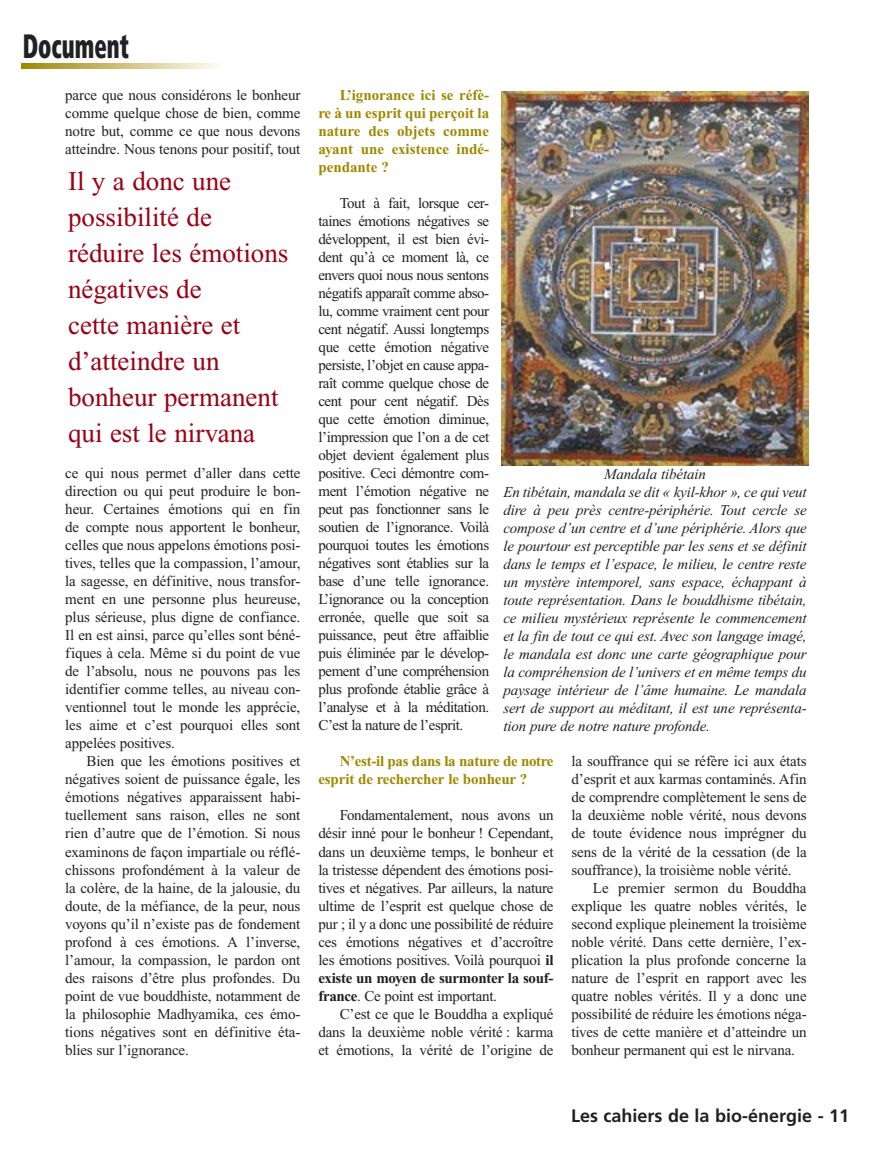
<style>
.page{position:relative;width:872px;height:1149px;background:#fff}
.page>*{position:absolute;margin:0;border:0;box-sizing:border-box;transform-origin:0 0}
.Bloc_haut_de_page{font:900 condensed 33.75px "Frutiger";color:#212125;scale:.67 1}
.Bloc_intertitre_article{font:27px/36px "Times New Roman";color:#9b0014}
.t1{font:700 18px "Frutiger";color:#212125}
.Texte_général{font:15px/18px "Times New Roman";letter-spacing:-.01em;color:#212125;text-align:justify}
.Sources_et_legendes_10{font:italic 15px/18px "Times New Roman";letter-spacing:-.01em;color:#212125;text-align:justify}
.Interviewer{font:700 15px/18px "Times New Roman";letter-spacing:-.01em;color:#9f8900;text-align:justify}
.s1{font-weight:700}
</style>
<div class="page">
<img style="left:502px;top:91px;width:306px;height:375px">
<svg style="left:21px;top:64px;width:198px;height:4px"></svg>
<p class="Bloc_haut_de_page" style="left:23px;top:25px;width:160px">Document</p>
<p class="Texte_général" style="left:65px;top:86px;width:237px">parce que nous considérons le bonheur comme quelque chose de bien, comme notre but, comme ce que nous devons atteindre. Nous tenons pour positif, tout</p>
<p class="Bloc_intertitre_article" style="left:68px;top:163px;width:222px">Il y a donc une possibilité de réduire les émotions négatives de<br>cette manière et d’atteindre un bonheur permanent qui est le nirvana</p>
<p class="Texte_général" style="left:65px;top:464px;width:237px">ce qui nous permet d’aller dans cette direction ou qui peut produire le bon&shy;heur. Certaines émotions qui en fin de compte nous apportent le bonheur, celles que nous appelons émotions posi&shy;tives, telles que la compassion, l’amour, la sagesse, en définitive, nous transfor&shy;ment en une personne plus heureuse, plus sérieuse, plus digne de confiance.<br>Il en est ainsi, parce qu’elles sont béné&shy;fiques à cela. Même si du point de vue de l’absolu, nous ne pouvons pas les identifier comme telles, au niveau con&shy;ventionnel tout le monde les apprécie, les aime et c’est pourquoi elles sont appelées positives.</p>
<p class="Texte_général" style="left:65px;top:752px;width:237px;text-indent:21px">Bien que les émotions positives et négatives soient de puissance égale, les émotions négatives apparaissent habi&shy;tuellement sans raison, elles ne sont rien d’autre que de l’émotion. Si nous examinons de façon impartiale ou réflé&shy;chissons profondément à la valeur de la colère, de la haine, de la jalousie, du doute, de la méfiance, de la peur, nous voyons qu’il n’existe pas de fondement profond à ces émotions. A l’inverse, l’amour, la compassion, le pardon ont des raisons d’être plus profondes. Du point de vue bouddhiste, notamment de la philosophie Madhyamika, ces émo&shy;tions négatives sont en définitive éta&shy;blies sur l’ignorance.</p>
<p class="Interviewer" style="left:318px;top:86px;width:172px;text-indent:21px">L’ignorance ici se réfè&shy;re à un esprit qui perçoit la nature des objets comme ayant une existence indé&shy;pendante ?</p>
<p class="Texte_général" style="left:318px;top:194px;width:172px;text-indent:21px">Tout à fait, lorsque cer&shy;taines émotions négatives se développent, il est bien évi&shy;dent qu’à ce moment là, ce envers quoi nous nous sentons négatifs apparaît comme abso&shy;lu, comme vraiment cent pour cent négatif. Aussi longtemps que cette émotion négative persiste, l’objet en cause appa&shy;raît comme quelque chose de cent pour cent négatif. Dès que cette émotion diminue, l’impression que l’on a de cet objet devient également plus positive. Ceci démontre com&shy;ment l’émotion négative ne peut pas fonctionner sans le soutien de l’ignorance. Voilà pourquoi toutes les émotions négatives sont établies sur la base d’une telle ignorance.<br>L’ignorance ou la conception erronée, quelle que soit sa puissance, peut être affaiblie puis éliminée par le dévelop&shy;pement d’une compréhension plus profonde établie grâce à l’analyse et à la méditation.<br>C’est la nature de l’esprit.</p>
<p class="Interviewer" style="left:318px;top:752px;width:237px;text-indent:21px">N’est-il pas dans la nature de notre esprit de rechercher le bonheur ?</p>
<p class="Texte_général" style="left:318px;top:806px;width:237px;text-indent:21px">Fondamentalement, nous avons un désir inné pour le bonheur ! Cependant, dans un deuxième temps, le bonheur et la tristesse dépendent des émotions posi&shy;tives et négatives. Par ailleurs, la nature ultime de l’esprit est quelque chose de pur ; il y a donc une possibilité de réduire ces émotions négatives et d’accroître les émotions positives. Voilà pourquoi <span class="s1">il existe un moyen de surmonter la souf&shy;france</span>. Ce point est important.</p>
<p class="Texte_général" style="left:318px;top:1004px;width:237px;text-indent:21px">C’est ce que le Bouddha a expliqué dans la deuxième noble vérité : karma et émotions, la vérité de l’origine de</p>
<p class="Sources_et_legendes_10" style="left:604px;top:465px;width:103px">Mandala tibétain</p>
<p class="Sources_et_legendes_10" style="left:503px;top:483px;width:305px">En tibétain, mandala se dit « kyil-khor », ce qui veut dire à peu près centre-périphérie. Tout cercle se compose d’un centre et d’une périphérie. Alors que le pourtour est perceptible par les sens et se définit dans le temps et l’espace, le milieu, le centre reste un mystère intemporel, sans espace, échappant à toute représentation. Dans le bouddhisme tibétain, ce milieu mystérieux représente le commencement et la fin de tout ce qui est. Avec son langage imagé, le mandala est donc une carte géographique pour la compréhension de l’univers et en même temps du paysage intérieur de l’âme humaine. Le mandala sert de support au méditant, il est une représenta&shy;tion pure de notre nature profonde.</p>
<p class="Texte_général" style="left:571px;top:752px;width:237px">la souffrance qui se réfère ici aux états d’esprit et aux karmas contaminés. Afin de comprendre complètement le sens de la deuxième noble vérité, nous devons de toute évidence nous imprégner du sens de la vérité de la cessation (de la souffrance), la troisième noble vérité.</p>
<p class="Texte_général" style="left:571px;top:878px;width:237px;text-indent:21px">Le premier sermon du Bouddha explique les quatre nobles vérités, le second explique pleinement la troisième noble vérité. Dans cette dernière, l’ex&shy;plication la plus profonde concerne la nature de l’esprit en rapport avec les quatre nobles vérités. Il y a donc une possibilité de réduire les émotions néga&shy;tives de cette manière et d’atteindre un bonheur permanent qui est le nirvana.</p>
<p class="t1" style="left:571px;top:1104px;width:280px">Les cahiers de la bio-énergie - 11</p>
</div>
